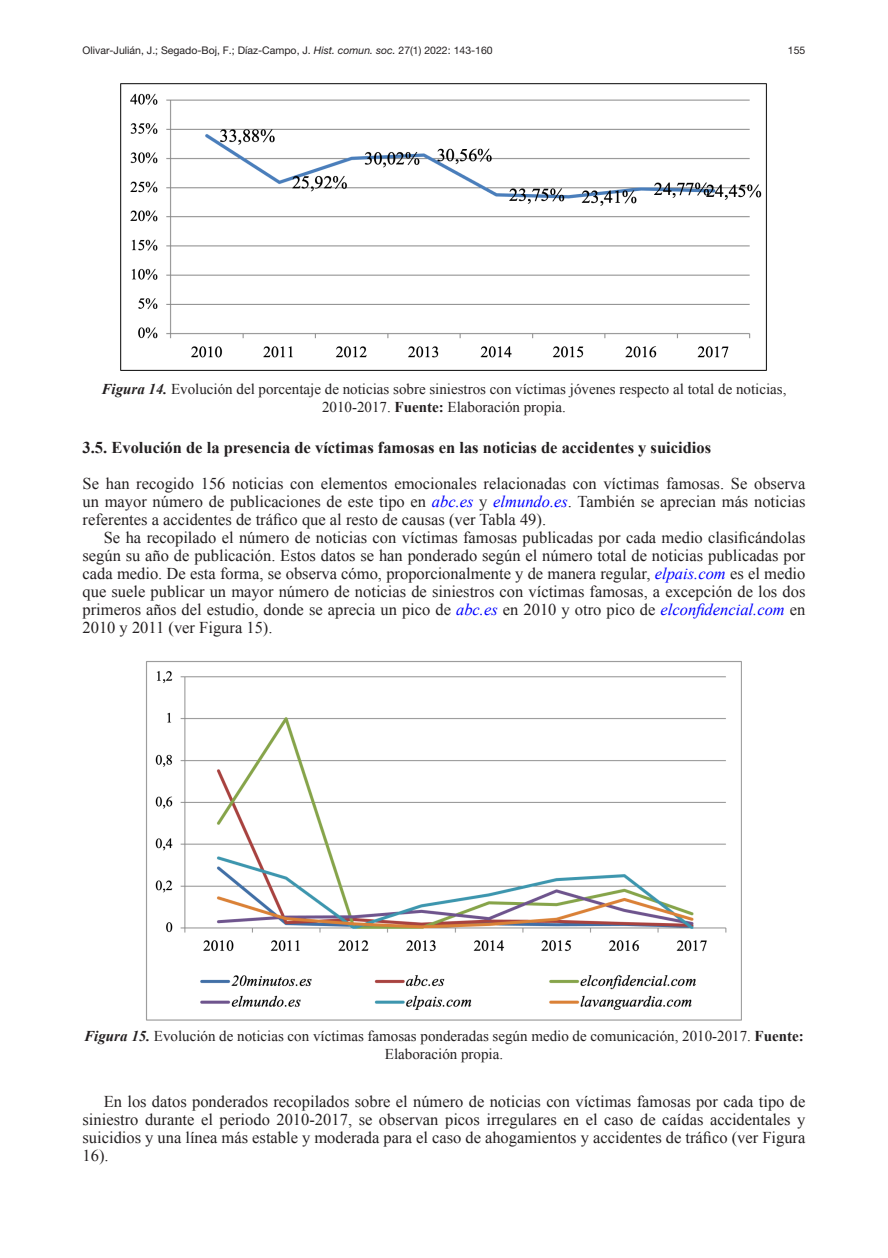
<style>
.page{position:relative;width:888px;height:1258px;background:#fff}
.page>*{position:absolute;margin:0;border:0;box-sizing:border-box;transform-origin:0 0}
.Normal1erParrafo{font:16.5px/18px "Times New Roman";color:#231f20;text-align:justify}
.Epigrafe_2nivel{font:700 16.5px "Times New Roman";color:#231f20}
.Pie_de_figuras{font:15px/18px "Times New Roman";color:#231f20;text-align:center}
.t1{font:10.5px "Helvetica Neue LT Pro";color:#231f20}
.s1{font-style:italic}
.s2{font-weight:700;font-style:italic}
.s3{font-weight:700}
.s4{font-style:italic;color:#00f}
</style>
<div class="page">
<img style="left:120px;top:83px;width:647px;height:288px">
<img style="left:146px;top:661px;width:596px;height:360px">
<p class="t1" style="left:83px;top:44px;width:412px">Olivar-Julián, J.; Segado-Boj, F.; Díaz-Campo, J. <span class="s1">Hist. comun. soc.</span> 27(1) 2022: 143-160</p>
<p class="t1" style="left:788px;top:44px;width:19px">155</p>
<p class="Pie_de_figuras" style="left:102px;top:380px;width:686px"><span class="s2">Figura 14.</span> Evolución del porcentaje de noticias sobre siniestros con víctimas jóvenes respecto al total de noticias,<br>2010-2017. <span class="s3">Fuente:</span> Elaboración propia.</p>
<p class="Epigrafe_2nivel" style="left:83px;top:436px;width:630px">3.5. Evolución de la presencia de víctimas famosas en las noticias de accidentes y suicidios</p>
<p class="Normal1erParrafo" style="left:83px;top:474px;width:724px">Se han recogido 156 noticias con elementos emocionales relacionadas con víctimas famosas. Se observa un mayor número de publicaciones de este tipo en <span class="s4">abc.es</span> y <span class="s4">elmundo.es</span>. También se aprecian más noticias referentes a accidentes de tráfico que al resto de causas (ver Tabla 49).</p>
<p class="Normal1erParrafo" style="left:83px;top:528px;width:724px;text-indent:21px">Se ha recopilado el número de noticias con víctimas famosas publicadas por cada medio clasificándolas según su año de publicación. Estos datos se han ponderado según el número total de noticias publicadas por cada medio. De esta forma, se observa cómo, proporcionalmente y de manera regular, <span class="s4">elpais.com</span> es el medio que suele publicar un mayor número de noticias de siniestros con víctimas famosas, a excepción de los dos primeros años del estudio, donde se aprecia un pico de <span class="s4">abc.es</span> en 2010 y otro pico de <span class="s4">elconfidencial.com</span> en 2010 y 2011 (ver Figura 15).</p>
<p class="Pie_de_figuras" style="left:84px;top:1026px;width:721px"><span class="s2">Figura 15.</span> Evolución de noticias con víctimas famosas ponderadas según medio de comunicación, 2010-2017. <span class="s3">Fuente:<br></span>Elaboración propia.</p>
<p class="Normal1erParrafo" style="left:83px;top:1092px;width:724px;text-indent:21px">En los datos ponderados recopilados sobre el número de noticias con víctimas famosas por cada tipo de siniestro durante el periodo 2010-2017, se observan picos irregulares en el caso de caídas accidentales y suicidios y una línea más estable y moderada para el caso de ahogamientos y accidentes de tráfico (ver Figura 16).</p>
</div>
